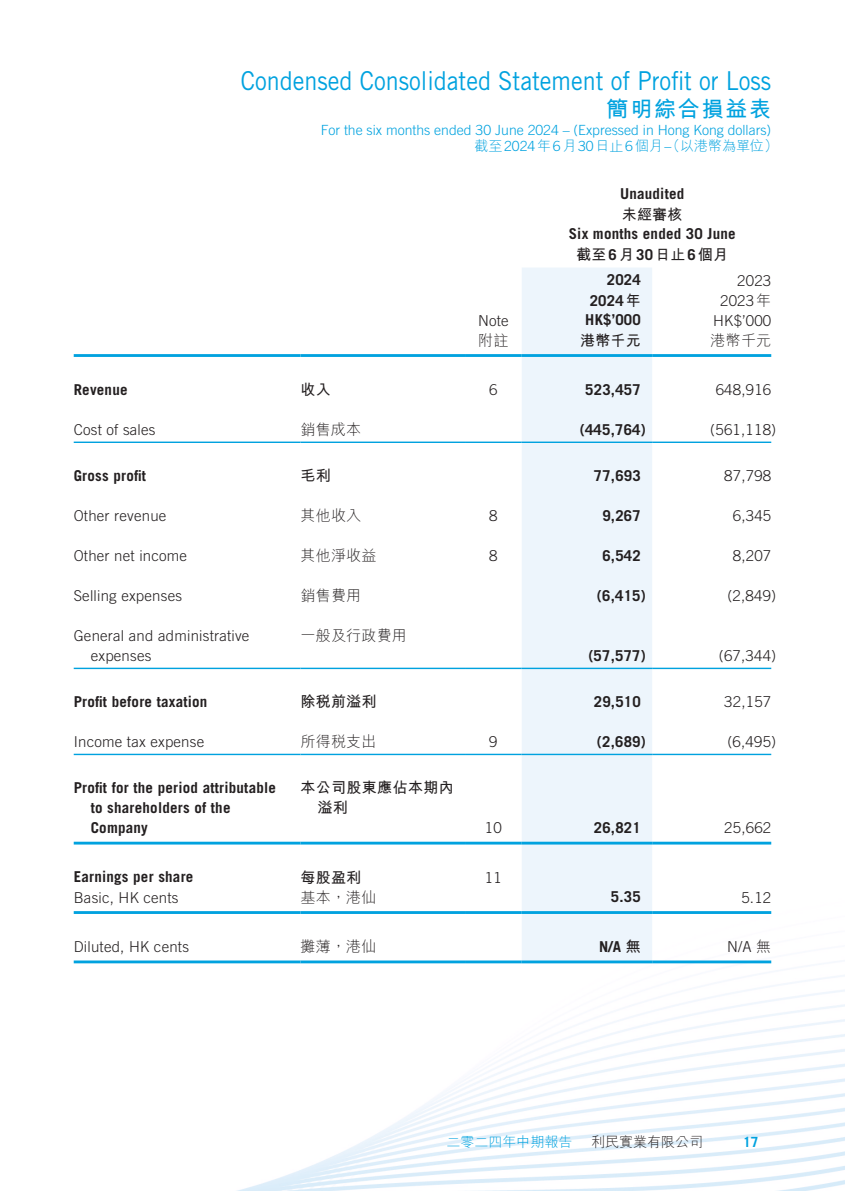
<style>
.page{position:relative;width:845px;height:1191px;background:#fff}
.page>*{position:absolute;margin:0;border:0;box-sizing:border-box;transform-origin:0 0}
.t1{font:26px "Trade Gothic LT Std";color:#00a2df;scale:.9 1}
.t2{font:700 22px "M Hei HK";letter-spacing:.08em;color:#00a2df}
.t3{font:300 15px/20px "Trade Gothic LT Std";letter-spacing:.015em;color:#231f20}
.t4{font:700 15px/20px "Trade Gothic LT Std";letter-spacing:.015em;color:#231f20}
.t5{font:300 15px "M Hei HK";letter-spacing:.015em;color:#231f20}
.t6{font:700 15px/20px "M Hei HK";letter-spacing:.015em;color:#231f20}
.t7{font:300 14px "Trade Gothic LT Std";color:#00a2df}
.t8{font:300 14px "M Hei HK";color:#00a2df}
.t9{font:300 14px "M Hei HK";color:#231f20}
.t10{font:700 14px "Trade Gothic LT Std";color:#00a2df}
.s1{font-family:"Trade Gothic LT Std"}
.s2{font-family:"M Hei HK"}
</style>
<div class="page">
<div style="left:522px;top:267px;width:130px;height:693px;background:#edf5fc"></div>
<hr style="left:74px;top:354px;width:226px;height:3px;background:#00a2df">
<hr style="left:300px;top:354px;width:165px;height:3px;background:#00a2df">
<hr style="left:465px;top:354px;width:57px;height:3px;background:#00a2df">
<hr style="left:522px;top:354px;width:130px;height:3px;background:#00a2df">
<hr style="left:652px;top:354px;width:119px;height:3px;background:#00a2df">
<hr style="left:74px;top:441px;width:226px;height:2px;background:#00a2df">
<hr style="left:300px;top:441px;width:165px;height:2px;background:#00a2df">
<hr style="left:465px;top:441px;width:57px;height:2px;background:#00a2df">
<hr style="left:522px;top:441px;width:130px;height:2px;background:#00a2df">
<hr style="left:652px;top:441px;width:119px;height:2px;background:#00a2df">
<hr style="left:74px;top:667px;width:226px;height:2px;background:#00a2df">
<hr style="left:300px;top:667px;width:165px;height:2px;background:#00a2df">
<hr style="left:465px;top:667px;width:57px;height:2px;background:#00a2df">
<hr style="left:522px;top:667px;width:130px;height:2px;background:#00a2df">
<hr style="left:652px;top:667px;width:119px;height:2px;background:#00a2df">
<hr style="left:74px;top:753px;width:226px;height:2px;background:#00a2df">
<hr style="left:300px;top:753px;width:165px;height:2px;background:#00a2df">
<hr style="left:465px;top:753px;width:57px;height:2px;background:#00a2df">
<hr style="left:522px;top:753px;width:130px;height:2px;background:#00a2df">
<hr style="left:652px;top:753px;width:119px;height:2px;background:#00a2df">
<hr style="left:74px;top:841px;width:226px;height:3px;background:#00a2df">
<hr style="left:300px;top:841px;width:165px;height:3px;background:#00a2df">
<hr style="left:465px;top:841px;width:57px;height:3px;background:#00a2df">
<hr style="left:522px;top:841px;width:130px;height:3px;background:#00a2df">
<hr style="left:652px;top:841px;width:119px;height:3px;background:#00a2df">
<hr style="left:74px;top:911px;width:226px;height:3px;background:#00a2df">
<hr style="left:300px;top:911px;width:165px;height:3px;background:#00a2df">
<hr style="left:465px;top:911px;width:57px;height:3px;background:#00a2df">
<hr style="left:522px;top:911px;width:130px;height:3px;background:#00a2df">
<hr style="left:652px;top:911px;width:119px;height:3px;background:#00a2df">
<hr style="left:74px;top:960px;width:226px;height:3px;background:#00a2df">
<hr style="left:300px;top:960px;width:165px;height:3px;background:#00a2df">
<hr style="left:465px;top:960px;width:57px;height:3px;background:#00a2df">
<hr style="left:522px;top:960px;width:130px;height:3px;background:#00a2df">
<hr style="left:652px;top:960px;width:119px;height:3px;background:#00a2df">
<h1 class="t1" style="left:241px;top:65px;width:591px">Condensed Consolidated Statement of Profit or Loss</h1>
<h2 class="t2" style="left:606px;top:93px;width:166px">簡明綜合損益表</h2>
<p class="t7" style="left:321px;top:121px;width:452px">For the six months ended 30 June 2024 – (Expressed in Hong Kong dollars)</p>
<p class="t8" style="left:474px;top:136px;width:305px">截至<span class="s1">2024</span>年<span class="s1">6</span>月<span class="s1">30</span>日止<span class="s1">6</span>個月<span class="s1">–</span>（以港幣為單位）</p>
<p class="t4" style="left:620px;top:184px;width:66px">Unaudited</p>
<p class="t6" style="left:622px;top:203px;width:62px">未經審核</p>
<p class="t4" style="left:569px;top:224px;width:168px">Six months ended 30 June</p>
<p class="t6" style="left:576px;top:243px;width:153px">截至<span class="s1">6</span>月<span class="s1">30</span>日止<span class="s1">6</span>個月</p>
<p class="t4" style="left:607px;top:270px;width:36px">2024</p>
<p class="t3" style="left:737px;top:270px;width:36px">2023</p>
<p class="t4" style="left:590px;top:290px;width:53px">2024<span class="s2">年</span></p>
<p class="t3" style="left:720px;top:290px;width:53px">2023<span class="s2">年</span></p>
<p class="t3" style="left:478px;top:310px;width:32px">Note</p>
<p class="t4" style="left:585px;top:310px;width:57px">HK$’000</p>
<p class="t3" style="left:713px;top:310px;width:60px">HK$’000</p>
<p class="t5" style="left:478px;top:329px;width:32px">附註</p>
<p class="t6" style="left:580px;top:329px;width:62px">港幣千元</p>
<p class="t5" style="left:710px;top:329px;width:62px">港幣千元</p>
<p class="t4" style="left:74px;top:379px;width:55px">Revenue</p>
<p class="t6" style="left:300px;top:378px;width:32px">收入</p>
<p class="t3" style="left:489px;top:379px;width:10px">6</p>
<p class="t4" style="left:585px;top:379px;width:57px">523,457</p>
<p class="t3" style="left:715px;top:379px;width:57px">648,916</p>
<p class="t3" style="left:74px;top:419px;width:83px">Cost of sales</p>
<p class="t5" style="left:300px;top:419px;width:62px">銷售成本</p>
<p class="t4" style="left:580px;top:419px;width:67px">(445,764)</p>
<p class="t3" style="left:710px;top:419px;width:67px">(561,118)</p>
<p class="t4" style="left:74px;top:465px;width:74px">Gross profit</p>
<p class="t6" style="left:300px;top:464px;width:32px">毛利</p>
<p class="t4" style="left:594px;top:465px;width:48px">77,693</p>
<p class="t3" style="left:724px;top:465px;width:48px">87,798</p>
<p class="t3" style="left:74px;top:505px;width:94px">Other revenue</p>
<p class="t5" style="left:300px;top:505px;width:62px">其他收入</p>
<p class="t3" style="left:489px;top:505px;width:10px">8</p>
<p class="t4" style="left:602px;top:505px;width:40px">9,267</p>
<p class="t3" style="left:733px;top:505px;width:40px">6,345</p>
<p class="t3" style="left:74px;top:545px;width:115px">Other net income</p>
<p class="t5" style="left:300px;top:545px;width:77px">其他淨收益</p>
<p class="t3" style="left:489px;top:545px;width:10px">8</p>
<p class="t4" style="left:602px;top:545px;width:40px">6,542</p>
<p class="t3" style="left:733px;top:545px;width:40px">8,207</p>
<p class="t3" style="left:74px;top:585px;width:110px">Selling expenses</p>
<p class="t5" style="left:300px;top:585px;width:62px">銷售費用</p>
<p class="t4" style="left:597px;top:585px;width:50px">(6,415)</p>
<p class="t3" style="left:727px;top:585px;width:50px">(2,849)</p>
<p class="t3" style="left:91px;top:625px;width:160px;text-indent:-17px">General and administrative expenses</p>
<p class="t5" style="left:300px;top:625px;width:108px">一般及行政費用</p>
<p class="t4" style="left:588px;top:645px;width:59px">(57,577)</p>
<p class="t3" style="left:719px;top:645px;width:59px">(67,344)</p>
<p class="t4" style="left:74px;top:691px;width:135px">Profit before taxation</p>
<p class="t6" style="left:300px;top:690px;width:77px">除稅前溢利</p>
<p class="t4" style="left:594px;top:691px;width:48px">29,510</p>
<p class="t3" style="left:724px;top:691px;width:48px">32,157</p>
<p class="t3" style="left:74px;top:731px;width:132px">Income tax expense</p>
<p class="t5" style="left:300px;top:731px;width:77px">所得稅支出</p>
<p class="t3" style="left:489px;top:731px;width:10px">9</p>
<p class="t4" style="left:597px;top:731px;width:50px">(2,689)</p>
<p class="t3" style="left:727px;top:731px;width:50px">(6,495)</p>
<p class="t4" style="left:91px;top:777px;width:187px;text-indent:-17px">Profit for the period attributable to shareholders of the<br>Company</p>
<p class="t6" style="left:317px;top:776px;width:138px;text-indent:-17px">本公司股東應佔本期內溢利</p>
<p class="t3" style="left:485px;top:817px;width:18px">10</p>
<p class="t4" style="left:594px;top:817px;width:48px">26,821</p>
<p class="t3" style="left:724px;top:817px;width:48px">25,662</p>
<p class="t4" style="left:74px;top:867px;width:121px">Earnings per share</p>
<p class="t6" style="left:300px;top:866px;width:62px">每股盈利</p>
<p class="t3" style="left:485px;top:867px;width:18px">11</p>
<p class="t3" style="left:74px;top:887px;width:106px">Basic, HK cents</p>
<p class="t5" style="left:300px;top:886px;width:77px">基本，港仙</p>
<p class="t4" style="left:611px;top:887px;width:31px">5.35</p>
<p class="t3" style="left:741px;top:887px;width:31px">5.12</p>
<p class="t3" style="left:74px;top:936px;width:117px">Diluted, HK cents</p>
<p class="t5" style="left:300px;top:936px;width:77px">攤薄，港仙</p>
<p class="t4" style="left:599px;top:936px;width:43px">N/A <span class="s2">無</span></p>
<p class="t3" style="left:727px;top:936px;width:46px">N/A <span class="s2">無</span></p>
<p class="t8" style="left:446px;top:1131px;width:127px">二零二四年中期報告</p>
<p class="t9" style="left:591px;top:1131px;width:113px">利民實業有限公司</p>
<p class="t10" style="left:743px;top:1133px;width:17px">17</p>
</div>
